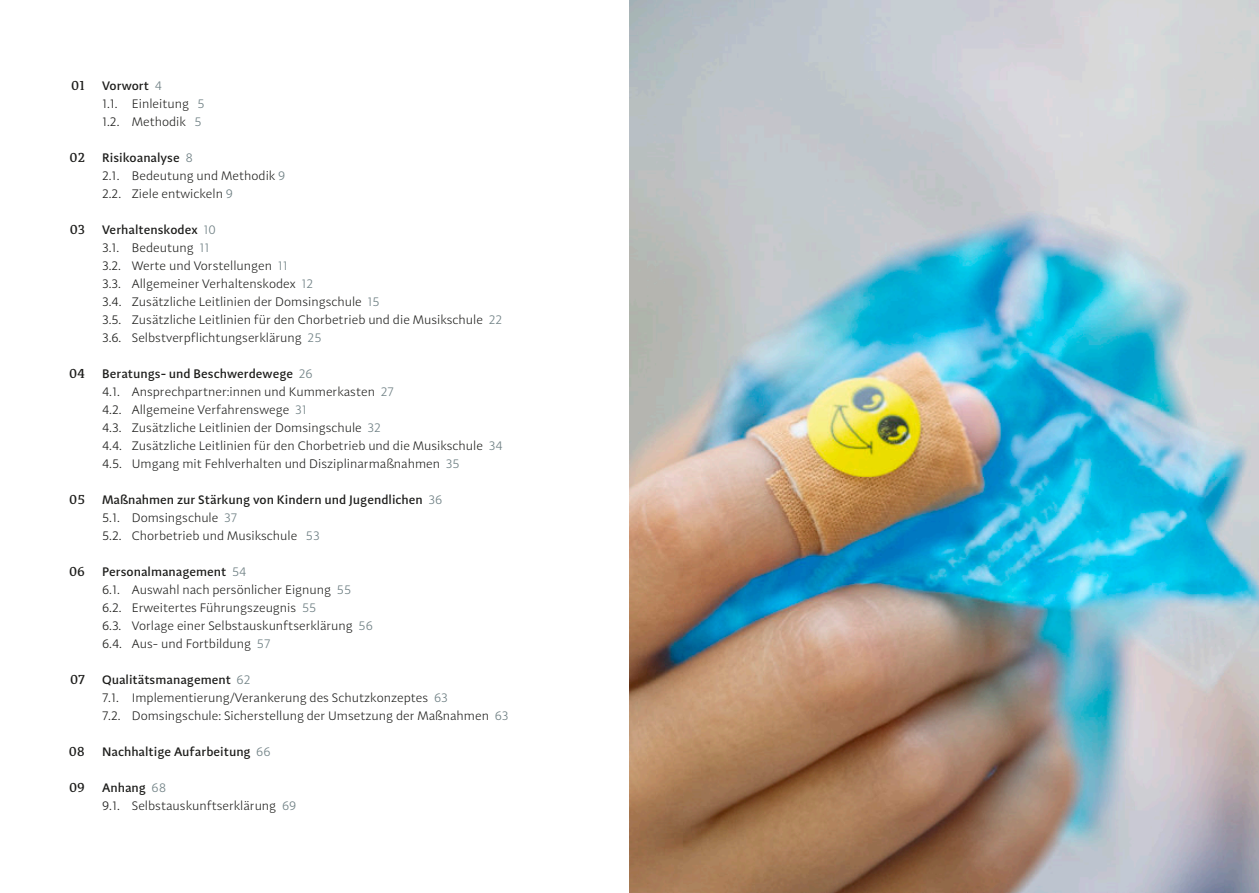
<style>
.page{position:relative;width:1259px;height:893px;background:#fff}
.page>*{position:absolute;margin:0;border:0;box-sizing:border-box;transform-origin:0 0}
.t1{font:500 13.5px "Adagio Serif";color:#1d1d1b}
.t2{font:300 12.75px/18px "Adagio Sans";color:#1d1d1b}
.t3{font:500 12.75px "Adagio Sans";color:#1d1d1b}
.s1{font-weight:500}
.s2{color:#6e7f83}
.s3{font-weight:300;color:#6e7f83}
</style>
<div class="page">
<img style="left:629px;top:0;width:630px;height:893px">
<p class="t1" style="left:71px;top:79px;width:15px">01</p>
<p class="t1" style="left:70px;top:151px;width:17px">02</p>
<p class="t1" style="left:70px;top:223px;width:17px">03</p>
<p class="t1" style="left:69px;top:367px;width:17px">04</p>
<p class="t1" style="left:69px;top:493px;width:17px">05</p>
<p class="t1" style="left:69px;top:565px;width:17px">06</p>
<p class="t1" style="left:70px;top:673px;width:16px">07</p>
<p class="t1" style="left:69px;top:745px;width:18px">08</p>
<p class="t1" style="left:69px;top:781px;width:17px">09</p>
<p class="t2" style="left:102px;top:77px;width:104px"><span class="s1">Vorwort</span> <span class="s2">4<br></span>1.1. Einleitung <span class="s2">5<br></span>1.2. Methodik <span class="s2">5</span></p>
<p class="t2" style="left:102px;top:149px;width:185px"><span class="s1">Risikoanalyse</span> <span class="s2">8<br></span>2.1. Bedeutung und Methodik <span class="s2">9<br></span>2.2. Ziele entwickeln <span class="s2">9</span></p>
<p class="t2" style="left:102px;top:221px;width:402px"><span class="s1">Verhaltenskodex</span> <span class="s2">10<br></span>3.1. Bedeutung <span class="s2">11<br></span>3.2. Werte und Vorstellungen <span class="s2">11<br></span>3.3. Allgemeiner Verhaltenskodex <span class="s2">12<br></span>3.4. Zusätzliche Leitlinien der Domsingschule <span class="s2">15<br></span>3.5. Zusätzliche Leitlinien für den Chorbetrieb und die Musikschule <span class="s2">22<br></span>3.6. Selbstverpflichtungserklärung <span class="s2">25</span></p>
<p class="t2" style="left:102px;top:365px;width:402px"><span class="s1">Beratungs- und Beschwerdewege</span> <span class="s2">26<br></span>4.1. Ansprechpartner:innen und Kummerkasten <span class="s2">27<br></span>4.2. Allgemeine Verfahrenswege <span class="s2">31<br></span>4.3. Zusätzliche Leitlinien der Domsingschule <span class="s2">32<br></span>4.4. Zusätzliche Leitlinien für den Chorbetrieb und die Musikschule <span class="s2">34<br></span>4.5. Umgang mit Fehlverhalten und Disziplinarmaßnahmen <span class="s2">35</span></p>
<p class="t2" style="left:102px;top:491px;width:342px"><span class="s1">Maßnahmen zur Stärkung von Kindern und Jugendlichen</span> <span class="s2">36<br></span>5.1. Domsingschule <span class="s2">37<br></span>5.2. Chorbetrieb und Musikschule <span class="s2">53</span></p>
<p class="t2" style="left:102px;top:563px;width:272px"><span class="s1">Personalmanagement</span> <span class="s2">54<br></span>6.1. Auswahl nach persönlicher Eignung <span class="s2">55<br></span>6.2. Erweitertes Führungszeugnis <span class="s2">55<br></span>6.3. Vorlage einer Selbstauskunftserklärung <span class="s2">56<br></span>6.4. Aus- und Fortbildung <span class="s2">57</span></p>
<p class="t2" style="left:102px;top:671px;width:408px"><span class="s1">Qualitätsmanagement</span> <span class="s2">62<br></span>7.1. Implementierung/Verankerung des Schutzkonzeptes <span class="s2">63<br></span>7.2. Domsingschule: Sicherstellung der Umsetzung der Maßnahmen <span class="s2">63</span></p>
<p class="t3" style="left:102px;top:746px;width:170px">Nachhaltige Aufarbeitung <span class="s3">66</span></p>
<p class="t2" style="left:102px;top:779px;width:196px"><span class="s1">Anhang</span> <span class="s2">68<br></span>9.1. Selbstauskunftserklärung <span class="s2">69</span></p>
</div>
